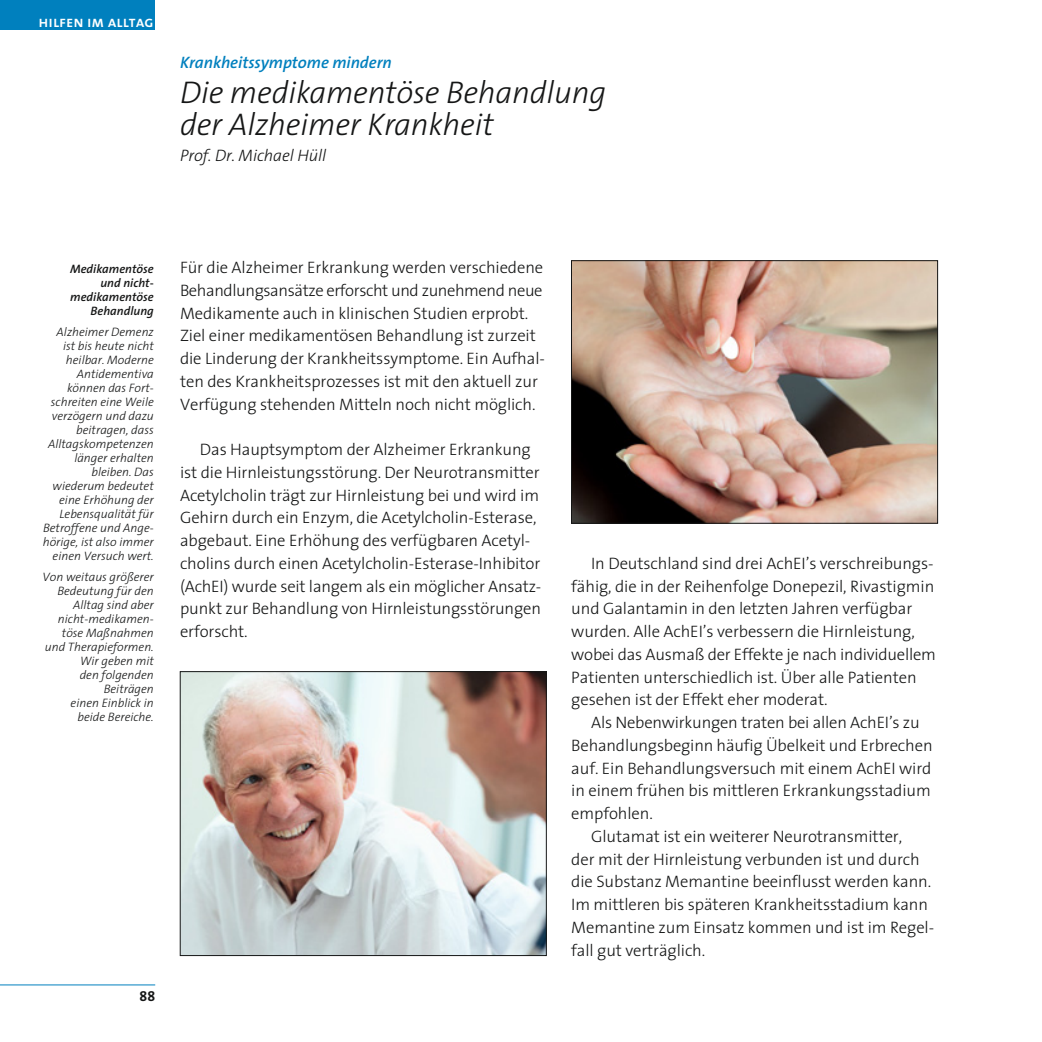
<style>
.page{position:relative;width:1042px;height:1042px;background:#fff}
.page>*{position:absolute;margin:0;border:0;box-sizing:border-box;transform-origin:0 0}
.t1{font:italic 300 31.5px/31.5px "The Sans";letter-spacing:-.005em;color:#151616}
.t2{font:300 16.62px/22.8px "The Sans";letter-spacing:-.005em;color:#151616}
.t3{font:italic 600 16.62px "The Sans";letter-spacing:-.005em;color:#0080be}
.t4{font:italic 300 16.62px "The Sans";letter-spacing:-.005em;color:#151616}
.t5{font:15.75px "The Sans Semi Bold Caps";color:#fff}
.t6{font:700 14px "The Sans";color:#151616}
.t7{font:italic 300 12.25px/14px "The Sans";color:#151616;text-align:right}
.t8{font:italic 600 12.25px/14px "The Sans";color:#151616;text-align:right}
</style>
<div class="page">
<hr style="left:1px;top:984px;width:154px;height:1px;background:#0080be">
<div style="left:1px;top:0;width:154px;height:30px;background:#0080be"></div>
<img style="left:182px;top:673px;width:362px;height:281px">
<div style="left:180px;top:671px;width:366px;height:285px;border:1px solid #151616"></div>
<img style="left:573px;top:262px;width:363px;height:259px">
<div style="left:571px;top:260px;width:367px;height:263px;border:1px solid #151616"></div>
<p class="t5" style="left:39px;top:12px;width:117px">hilfen im alltag</p>
<p class="t3" style="left:180px;top:56px;width:213px">Krankheitssymptome mindern</p>
<h1 class="t1" style="left:180px;top:80px;width:428px">Die medikamentöse Behandlung der Alzheimer Krankheit</h1>
<p class="t4" style="left:180px;top:149px;width:148px">Prof. Dr. Michael Hüll</p>
<p class="t8" style="left:70px;top:263px;width:85px">Medikamentöse und nicht&shy;medikamentöse<br>Behandlung</p>
<p class="t7" style="left:43px;top:326px;width:112px">Alzheimer Demenz ist bis heute nicht heilbar. Moderne<br>Antidementiva<br>kön nen das Fort&shy;schreiten eine Weile verzögern und dazu beitragen, dass<br>Alltagskompe tenzen länger erhalten bleiben. Das wiederum bedeutet eine Erhöhung der<br>Lebensqualität für<br>Betroffene und Ange - hörige, ist also immer einen Versuch wert.</p>
<p class="t7" style="left:43px;top:571px;width:113px">Von weitaus größerer<br>Bedeutung für den<br>Alltag sind aber nicht-medikamen&shy;töse Maßnahmen und Therapieformen.<br>Wir geben mit<br>den folgenden<br>Beiträgen<br>einen Einblick in beide Bereiche.</p>
<p class="t2" style="left:180px;top:258px;width:366px">Für die Alzheimer Erkrankung werden verschiedene Behandlungsansätze erforscht und zunehmend neue Medikamente auch in klinischen Studien er probt.<br>Ziel einer medikamentösen Behandlung ist zurzeit die Linderung der Krankheitssymptome. Ein Aufhal - ten des Krankheitsprozesses ist mit den aktuell zur Verfügung stehenden Mitteln noch nicht möglich.</p>
<p class="t2" style="left:180px;top:440px;width:363px;text-indent:20px">Das Hauptsymptom der Alzheimer Erkrankung ist die Hirnleistungsstörung. Der Neurotransmitter Acetylcholin trägt zur Hirnleistung bei und wird im Gehirn durch ein Enzym, die Acetylcholin-Esterase, abgebaut. Eine Erhöhung des verfügbaren Acetyl - cholins durch einen Acetylcholin-Esterase-Inhibitor (AchEI) wurde seit langem als ein möglicher An satz - punkt zur Behandlung von Hirnleistungsstörungen erforscht.</p>
<p class="t6" style="left:140px;top:991px;width:17px">88</p>
<p class="t2" style="left:571px;top:553px;width:366px;text-indent:20px">In Deutschland sind drei AchEI’s verschreibungs - fähig, die in der Reihenfolge Donepezil, Rivastigmin und Galantamin in den letzten Jahren verfügbar wurden. Alle AchEI’s verbessern die Hirnleistung, wobei das Ausmaß der Effekte je nach individuel lem Patienten unterschiedlich ist. Über alle Patienten gesehen ist der Effekt eher moderat.</p>
<p class="t2" style="left:591px;top:713px;width:330px">Als Nebenwirkungen traten bei allen AchEI’s zu</p>
<p class="t2" style="left:571px;top:735px;width:363px">Behandlungsbeginn häu fig Übelkeit und Erbrechen</p>
<p class="t2" style="left:571px;top:758px;width:362px">auf. Ein Behandlungs versuch mit einem AchEI wird</p>
<p class="t2" style="left:571px;top:781px;width:361px">in einem frühen bis mittleren Erkrankungsstadium</p>
<p class="t2" style="left:571px;top:804px;width:83px">empfohlen.</p>
<p class="t2" style="left:591px;top:826px;width:312px">Glutamat ist ein weiterer Neurotransmitter,</p>
<p class="t2" style="left:571px;top:849px;width:350px">der mit der Hirnleistung verbunden ist und durch</p>
<p class="t2" style="left:571px;top:872px;width:361px">die Substanz Memantine beeinflusst werden kann.</p>
<p class="t2" style="left:571px;top:895px;width:358px">Im mittleren bis späteren Krankheitsstadium kann</p>
<p class="t2" style="left:571px;top:917px;width:364px">Memantine zum Einsatz kommen und ist im Regel -</p>
<p class="t2" style="left:571px;top:940px;width:135px">fall gut verträglich.</p>
</div>
